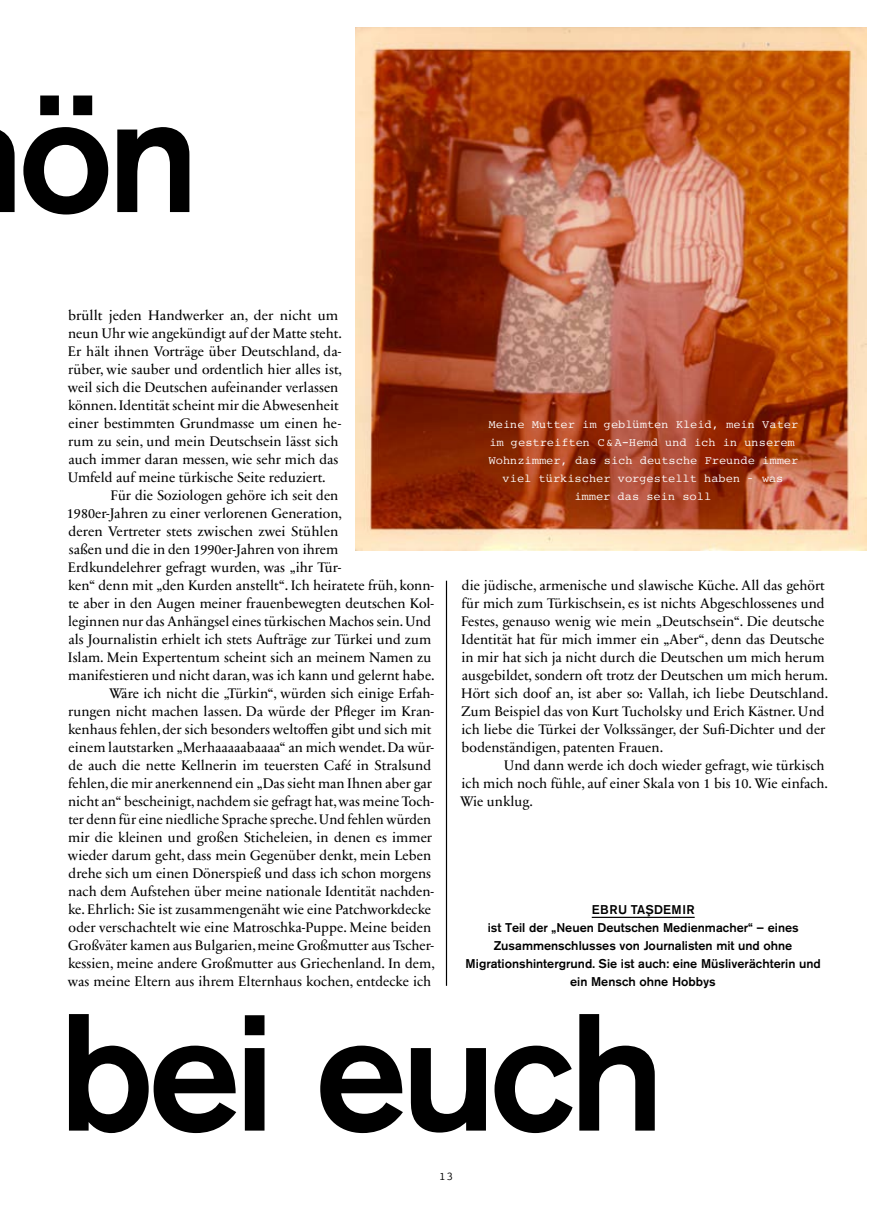
<style>
.page{position:relative;width:893px;height:1208px;background:#fff}
.page>*{position:absolute;margin:0;border:0;box-sizing:border-box;transform-origin:0 0}
.t1{font:500 165px "Akzidenz Grotesk BE";letter-spacing:-.04em;color:#000}
.t2{font:14.1px/18px "Sabon Next LT";color:#000}
.t3{font:500 12.6px "Akzidenz Grotesk BE";color:#000}
.t4{font:500 12.6px "Akzidenz Grotesk BE";letter-spacing:.04em;color:#000}
.t5{font:12px/18px "Courier LT";color:#fff;text-align:center}
.t6{font:12px "Courier LT";color:#000}
</style>
<div class="page">
<img style="left:356px;top:27px;width:510px;height:523px">
<hr style="left:446px;top:580px;width:1px;height:405px;background:#000">
<hr style="left:592px;top:916px;width:103px;height:2px;background:#000">
<h1 class="t1" style="left:18px;top:53px;width:183px">ön</h1>
<p class="t2" style="left:68px;top:307px;width:276px">brüllt jeden Handwerker an, der nicht um neun Uhr wie angekündigt auf der Matte steht.<br>Er hält ihnen Vorträge über Deutschland, da&shy;rüber, wie sauber und ordentlich hier alles ist, weil sich die Deutschen aufeinander verlassen können. Identität scheint mir die Abwesenheit einer bestimmten Grundmasse um einen he&shy;rum zu sein, und mein Deutschsein lässt sich auch immer daran messen, wie sehr mich das Umfeld auf meine türkische Seite reduziert.</p>
<p class="t2" style="left:110px;top:487px;width:229px">Für die Soziologen gehöre ich seit den</p>
<p class="t2" style="left:67px;top:505px;width:277px">1980er-Jahren zu einer verlorenen Generation,</p>
<p class="t2" style="left:69px;top:523px;width:271px">deren Vertreter stets zwischen zwei Stühlen</p>
<p class="t2" style="left:69px;top:541px;width:271px">saßen und die in den 1990er-Jahren von ihrem</p>
<p class="t2" style="left:68px;top:559px;width:275px">Erdkundelehrer gefragt wurden, was „ihr Tür-</p>
<p class="t2" style="left:68px;top:577px;width:367px">ken“ denn mit „den Kurden anstellt“. Ich heiratete früh, konn-</p>
<p class="t2" style="left:68px;top:595px;width:367px">te aber in den Augen meiner frauenbewegten deutschen Kol-</p>
<p class="t2" style="left:68px;top:613px;width:365px">leginnen nur das Anhängsel eines türkischen Machos sein. Und</p>
<p class="t2" style="left:68px;top:631px;width:364px">als Journalistin erhielt ich stets Aufträge zur Türkei und zum</p>
<p class="t2" style="left:68px;top:649px;width:365px">Islam. Mein Expertentum scheint sich an meinem Namen zu</p>
<p class="t2" style="left:68px;top:667px;width:368px">manifestieren und nicht daran, was ich kann und gelernt habe.</p>
<p class="t2" style="left:109px;top:685px;width:326px">Wäre ich nicht die „Türkin“, würden sich einige Erfah-</p>
<p class="t2" style="left:68px;top:703px;width:367px">rungen nicht machen lassen. Da würde der Pfleger im Kran-</p>
<p class="t2" style="left:68px;top:721px;width:365px">kenhaus fehlen, der sich besonders weltoffen gibt und sich mit</p>
<p class="t2" style="left:69px;top:739px;width:367px">einem lautstarken „Merhaaaaabaaaa“ an mich wendet. Da wür-</p>
<p class="t2" style="left:69px;top:757px;width:364px">de auch die nette Kellnerin im teuersten Café in Stralsund</p>
<p class="t2" style="left:68px;top:775px;width:365px">fehlen, die mir anerkennend ein „Das sieht man Ihnen aber gar</p>
<p class="t2" style="left:68px;top:793px;width:367px">nicht an“ bescheinigt, nachdem sie gefragt hat, was meine Toch-</p>
<p class="t2" style="left:68px;top:811px;width:364px">ter denn für eine niedliche Sprache spreche. Und fehlen würden</p>
<p class="t2" style="left:68px;top:829px;width:366px">mir die kleinen und großen Sticheleien, in denen es immer</p>
<p class="t2" style="left:68px;top:847px;width:365px">wieder darum geht, dass mein Gegenüber denkt, mein Leben</p>
<p class="t2" style="left:69px;top:865px;width:364px">drehe sich um einen Dönerspieß und dass ich schon morgens</p>
<p class="t2" style="left:68px;top:883px;width:367px">nach dem Aufstehen über meine nationale Identität nachden-</p>
<p class="t2" style="left:68px;top:901px;width:364px">ke. Ehrlich: Sie ist zusammengenäht wie eine Patchworkdecke</p>
<p class="t2" style="left:69px;top:919px;width:364px">oder verschachtelt wie eine Matroschka-Puppe. Meine beiden</p>
<p class="t2" style="left:68px;top:937px;width:367px">Großväter kamen aus Bulgarien, meine Großmutter aus Tscher-</p>
<p class="t2" style="left:68px;top:955px;width:368px">kessien, meine andere Großmutter aus Griechenland. In dem,</p>
<p class="t2" style="left:68px;top:973px;width:365px">was meine Eltern aus ihrem Elternhaus kochen, entdecke ich</p>
<p class="t5" style="left:489px;top:416px;width:311px">Meine Mutter im geblümten Kleid, mein Vater im gestreiften C&amp;A-Hemd und ich in unserem Wohnzimmer, das sich deutsche Freunde immer viel türkischer vorgestellt haben – was immer das sein soll</p>
<p class="t2" style="left:461px;top:577px;width:369px">die jüdische, armenische und slawische Küche. All das gehört für mich zum Türkischsein, es ist nichts Abgeschlossenes und Festes, genauso wenig wie mein „Deutschsein“. Die deutsche Identität hat für mich immer ein „Aber“, denn das Deutsche in mir hat sich ja nicht durch die Deutschen um mich herum ausgebildet, sondern oft trotz der Deutschen um mich herum.<br>Hört sich doof an, ist aber so: Vallah, ich liebe Deutschland.<br>Zum Beispiel das von Kurt Tucholsky und Erich Kästner. Und ich liebe die Türkei der Volkssänger, der Sufi-Dichter und der bodenständigen, patenten Frauen.</p>
<p class="t2" style="left:460px;top:757px;width:370px;text-indent:44px">Und dann werde ich doch wieder gefragt, wie türkisch ich mich noch fühle, auf einer Skala von 1 bis 10. Wie einfach.<br>Wie unklug.</p>
<p class="t4" style="left:592px;top:902px;width:104px">EBRU TASDEMIR</p>
<p class="t3" style="left:647px;top:902px;width:5px">¸</p>
<p class="t3" style="left:488px;top:920px;width:313px">ist Teil der „Neuen Deutschen Medienmacher“ – eines</p>
<p class="t3" style="left:494px;top:938px;width:300px">Zusammenschlusses von Journalisten mit und ohne</p>
<p class="t3" style="left:466px;top:956px;width:357px">Migrationshintergrund. Sie ist auch: eine Müsliverächterin und</p>
<p class="t3" style="left:570px;top:974px;width:147px">ein Mensch ohne Hobbys</p>
<h1 class="t1" style="left:58px;top:971px;width:608px">bei euch</h1>
<p class="t6" style="left:439px;top:1170px;width:16px">13</p>
</div>
